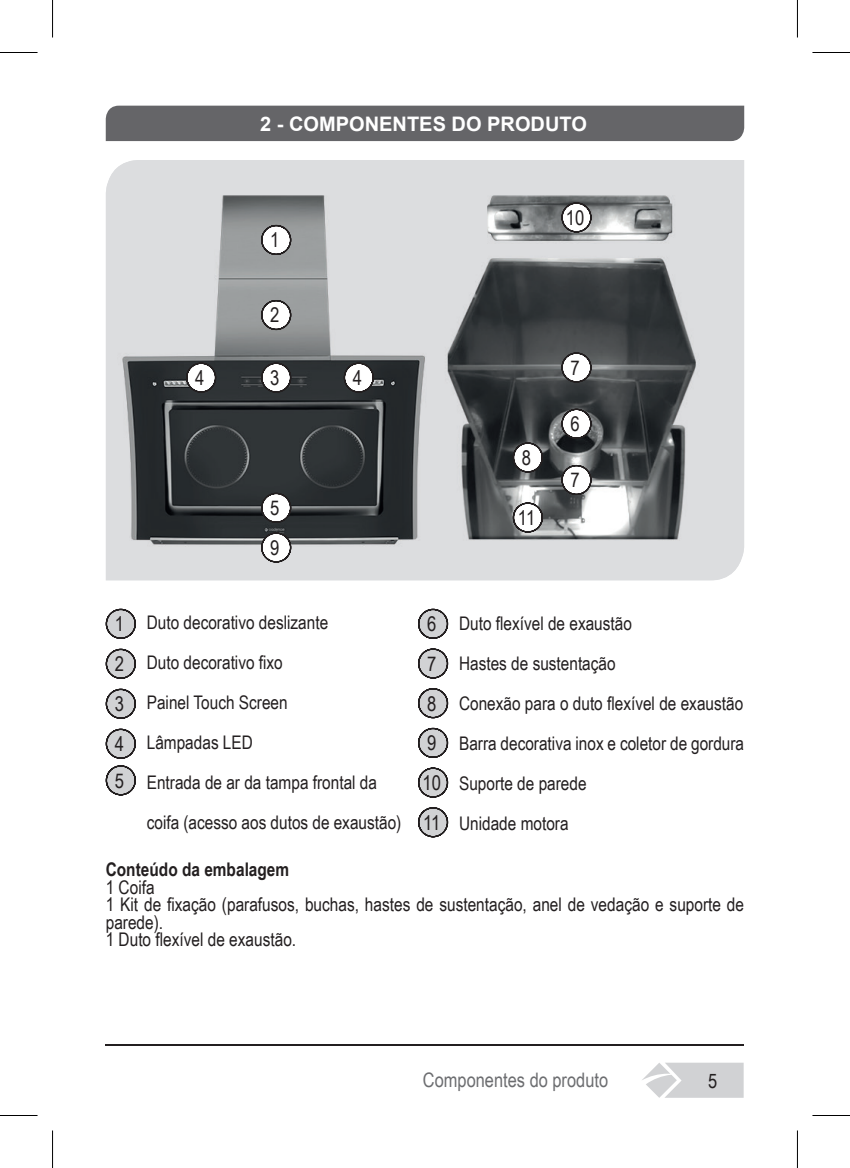
<style>
.page{position:relative;width:850px;height:1168px;background:#fff}
.page>*{position:absolute;margin:0;border:0;box-sizing:border-box;transform-origin:0 0}
.t1{font:20.25px/39.8px "Arial Narrow";letter-spacing:-.03em;color:#231f20;text-align:justify}
.t2{font:700 20px "Arial";color:#fff}
.t3{font:20px "Arial Narrow";color:#6c6d70}
.t4{font:20px "Arial Narrow";color:#231f20}
.t5{font:18.75px/40px "Arial Narrow";color:#231f20}
.t6{font:700 18.75px "Arial Narrow";color:#231f20}
</style>
<div class="page">
<svg style="left:642px;top:1063px;width:101px;height:35px"></svg>
<hr style="left:106px;top:1044px;width:637px;height:1px;background:#231f20">
<img style="left:106px;top:160px;width:637px;height:420px">
<img style="left:106px;top:381px;width:158px;height:1px">
<div style="left:106px;top:106px;width:637px;height:35px;background:#656568"></div>
<svg style="left:106px;top:609px;width:30px;height:30px"></svg>
<svg style="left:106px;top:649px;width:30px;height:30px"></svg>
<svg style="left:106px;top:689px;width:30px;height:30px"></svg>
<svg style="left:106px;top:729px;width:30px;height:30px"></svg>
<svg style="left:106px;top:765px;width:30px;height:30px"></svg>
<svg style="left:418px;top:609px;width:30px;height:30px"></svg>
<svg style="left:418px;top:648px;width:30px;height:31px"></svg>
<svg style="left:418px;top:688px;width:30px;height:30px"></svg>
<svg style="left:418px;top:728px;width:30px;height:30px"></svg>
<svg style="left:418px;top:768px;width:30px;height:30px"></svg>
<svg style="left:418px;top:807px;width:30px;height:30px"></svg>
<svg style="left:561px;top:409px;width:30px;height:30px"></svg>
<svg style="left:561px;top:352px;width:30px;height:31px"></svg>
<svg style="left:561px;top:465px;width:30px;height:30px"></svg>
<svg style="left:512px;top:442px;width:30px;height:31px"></svg>
<svg style="left:261px;top:532px;width:30px;height:31px"></svg>
<svg style="left:561px;top:202px;width:30px;height:31px"></svg>
<svg style="left:512px;top:503px;width:30px;height:30px"></svg>
<svg style="left:261px;top:225px;width:30px;height:30px"></svg>
<svg style="left:261px;top:300px;width:30px;height:30px"></svg>
<svg style="left:261px;top:363px;width:30px;height:30px"></svg>
<svg style="left:343px;top:363px;width:30px;height:30px"></svg>
<svg style="left:186px;top:363px;width:30px;height:30px"></svg>
<svg style="left:261px;top:493px;width:30px;height:30px"></svg>
<hr style="left:0;top:52px;width:38px;height:1px;background:#000">
<hr style="left:812px;top:52px;width:37px;height:1px;background:#000">
<hr style="left:0;top:1115px;width:38px;height:1px;background:#000">
<hr style="left:812px;top:1115px;width:37px;height:1px;background:#000">
<hr style="left:52px;top:0;width:1px;height:38px;background:#000">
<hr style="left:52px;top:1130px;width:1px;height:38px;background:#000">
<hr style="left:796px;top:0;width:1px;height:38px;background:#000">
<hr style="left:796px;top:1130px;width:1px;height:38px;background:#000">
<p class="t2" style="left:260px;top:110px;width:328px">2 - COMPONENTES DO PRODUTO</p>
<p class="t1" style="left:270px;top:220px;width:11px">1</p>
<p class="t1" style="left:565px;top:197px;width:20px">10</p>
<p class="t1" style="left:270px;top:295px;width:11px">2</p>
<p class="t1" style="left:195px;top:357px;width:11px">4</p>
<p class="t1" style="left:270px;top:357px;width:11px">3</p>
<p class="t1" style="left:353px;top:357px;width:11px">4</p>
<p class="t1" style="left:270px;top:487px;width:11px">5</p>
<p class="t1" style="left:270px;top:527px;width:11px">9</p>
<p class="t1" style="left:521px;top:437px;width:11px">8</p>
<p class="t1" style="left:517px;top:497px;width:19px">11</p>
<p class="t1" style="left:570px;top:347px;width:11px">7</p>
<p class="t1" style="left:570px;top:403px;width:11px">6</p>
<p class="t1" style="left:570px;top:460px;width:11px">7</p>
<p class="t1" style="left:115px;top:603px;width:11px">1<br>2<br>3<br>4</p>
<p class="t1" style="left:115px;top:760px;width:11px">5</p>
<p class="t5" style="left:147px;top:601px;width:256px">Duto decorativo deslizante<br>Duto decorativo fixo<br>Painel Touch Screen<br>Lâmpadas LED<br>Entrada de ar da tampa frontal da coifa (acesso aos dutos de exaustão)</p>
<p class="t1" style="left:422px;top:603px;width:20px;text-align:left">6<br>7<br>8<br>9<br>10<br>11</p>
<p class="t5" style="left:459px;top:603px;width:286px">Duto flexível de exaustão<br>Hastes de sustentação<br>Conexão para o duto flexível de exaustão<br>Barra decorativa inox e coletor de gordura<br>Suporte de parede<br>Unidade motora</p>
<p class="t6" style="left:106px;top:855px;width:185px">Conteúdo da embalagem</p>
<p class="t5" style="left:106px;top:878px;width:639px;line-height:17.5px">1 Coifa<br>1 Kit de fixação (parafusos, buchas, hastes de sustentação, anel de vedação e suporte de parede).<br>1 Duto flexível de exaustão.</p>
<p class="t3" style="left:422px;top:1066px;width:187px">Componentes do produto</p>
<p class="t4" style="left:707px;top:1066px;width:11px">5</p>
</div>
